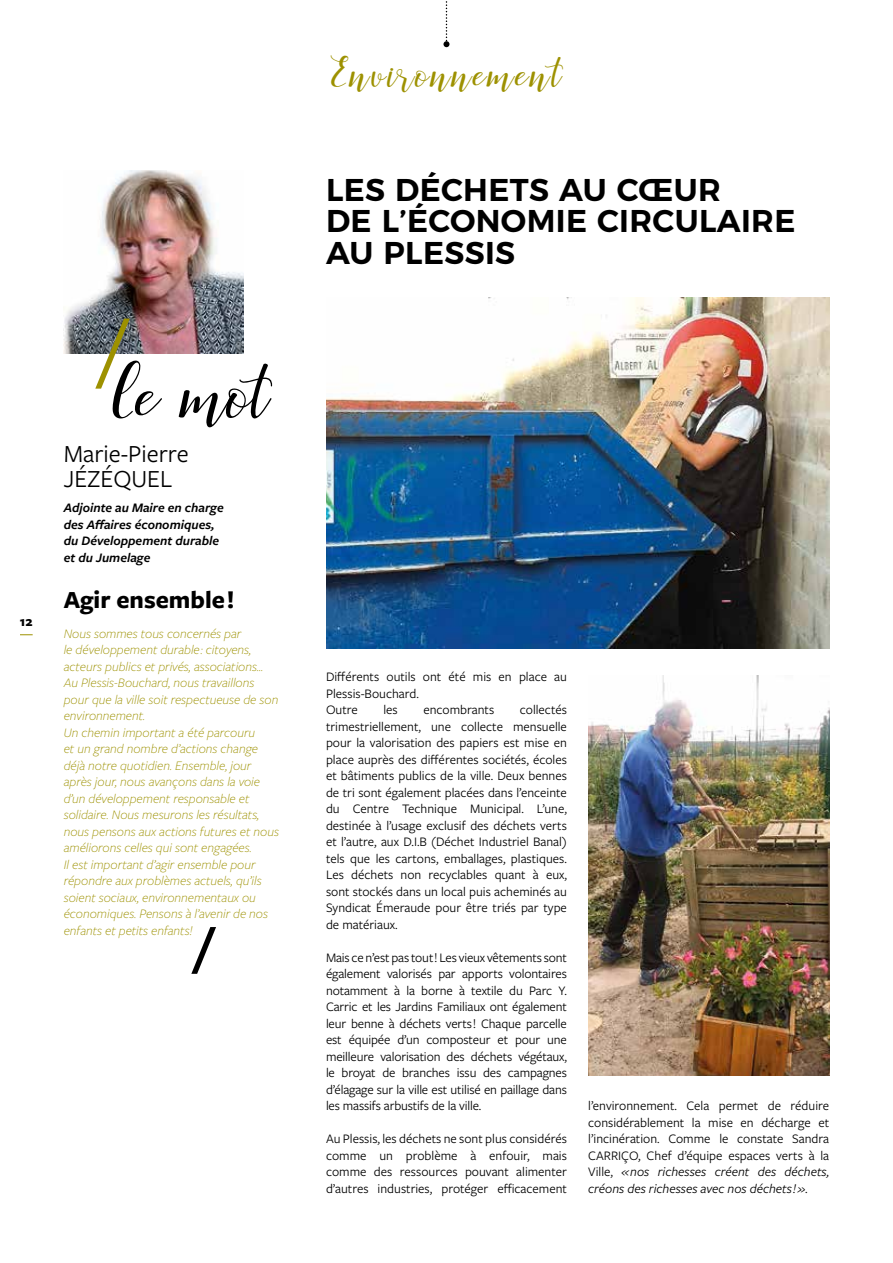
<style>
.page{position:relative;width:893px;height:1263px;background:#fff}
.page>*{position:absolute;margin:0;border:0;box-sizing:border-box;transform-origin:0 0}
.t1{font:81.75px "Faranisa Script";color:#000}
.t2{font:45px "Faranisa Script";letter-spacing:.05em;color:#9d9100}
.t3{font:600 31.5px/31.5px "Montserrat";letter-spacing:.01em;color:#000}
.t4{font:25.5px/25.5px "Freight Sans Pro";color:#000}
.t5{font:700 25.5px "Freight Sans Pro";color:#000}
.t6{font:700 14.25px "Freight Sans Pro";color:#000}
.t7{font:13.5px/16.5px "Freight Sans Pro";color:#000;text-align:justify}
.t8{font:italic 300 13.5px/16.5px "Freight Sans Pro";color:#9d9100}
.t9{font:italic 600 13.5px/16.5px "Freight Sans Pro";color:#000}
.s1{font-style:italic}
</style>
<div class="page">
<svg style="left:20px;top:634px;width:13px;height:1px"></svg>
<svg style="left:443px;top:1px;width:6px;height:46px"></svg>
<img style="left:64px;top:170px;width:180px;height:183px">
<svg style="left:95px;top:319px;width:35px;height:70px"></svg>
<svg style="left:191px;top:927px;width:25px;height:47px"></svg>
<img style="left:588px;top:676px;width:241px;height:400px">
<img style="left:326px;top:298px;width:503px;height:350px">
<p class="t6" style="left:20px;top:612px;width:14px">12</p>
<h1 class="t1" style="left:113px;top:342px;width:159px">Le mot</h1>
<h3 class="t4" style="left:64px;top:440px;width:126px">Marie-Pierre<br>JÉZÉQUEL</h3>
<p class="t9" style="left:64px;top:499px;width:162px">Adjointe au Maire en charge des Affaires économiques, du Développement durable et du Jumelage</p>
<h3 class="t5" style="left:64px;top:582px;width:172px">Agir ensemble !</h3>
<p class="t8" style="left:64px;top:624px;width:217px">Nous sommes tous concernés par<br>le développement durable : citoyens, acteurs publics et privés, associations… Au Plessis-Bouchard, nous travaillons pour que la ville soit respectueuse de son environnement.<br>Un chemin important a été parcouru<br>et un grand nombre d’actions change déjà notre quotidien. Ensemble, jour après jour, nous avançons dans la voie d’un développement responsable et solidaire. Nous mesurons les résultats, nous pensons aux actions futures et nous améliorons celles qui sont engagées.<br>Il est important d’agir ensemble pour répondre aux problèmes actuels, qu’ils soient sociaux, environnementaux ou économiques. Pensons à l’avenir de nos enfants et petits enfants!</p>
<h2 class="t2" style="left:331px;top:45px;width:233px">Environnement</h2>
<h3 class="t3" style="left:326px;top:171px;width:471px">LES DÉCHETS AU CŒUR<br>DE L’ÉCONOMIE CIRCULAIRE<br>AU PLESSIS</h3>
<p class="t7" style="left:326px;top:668px;width:242px;text-align:left">Différents outils ont été mis en place au<br>Plessis-Bouchard.<br>Outre</p>
<p class="t7" style="left:326px;top:701px;width:242px;text-indent:194px">collectés trimestriellement, une collecte mensuelle pour la valorisation des papiers est mise en place auprès des différentes sociétés, écoles et bâtiments publics de la ville. Deux bennes de tri sont également placées dans l’enceinte du Centre Technique Municipal. L’une, destinée à l’usage exclusif des déchets verts et l’autre, aux D.I.B (Déchet Industriel Banal) tels que les cartons, emballages, plastiques.<br>Les déchets non recyclables quant à eux, sont stockés dans un local puis acheminés au Syndicat Émeraude pour être triés par type de matériaux.</p>
<p class="t7" style="left:326px;top:948px;width:242px">Mais ce n’est pas tout ! Les vieux vêtements sont également valorisés par apports volontaires notamment à la borne à textile du Parc Y.<br>Carric et les Jardins Familiaux ont également leur benne à déchets verts ! Chaque parcelle est équipée d’un composteur et pour une meilleure valorisation des déchets végétaux, le broyat de branches issu des campagnes d’élagage sur la ville est utilisé en paillage dans les massifs arbustifs de la ville.</p>
<p class="t7" style="left:326px;top:1130px;width:242px">Au Plessis, les déchets ne sont plus considérés comme un problème à enfouir, mais comme des ressources pouvant alimenter d’autres industries, protéger efficacement</p>
<p class="t7" style="left:383px;top:701px;width:16px">les</p>
<p class="t7" style="left:423px;top:701px;width:72px">encombrants</p>
<p class="t7" style="left:588px;top:1097px;width:242px">l’environnement. Cela permet de réduire considérablement la mise en décharge et l’incinération. Comme le constate Sandra CARRIÇO, Chef d’équipe espaces verts à la Ville, <span class="s1">« nos richesses créent des déchets, créons des richesses avec nos déchets ! »</span>.</p>
</div>
